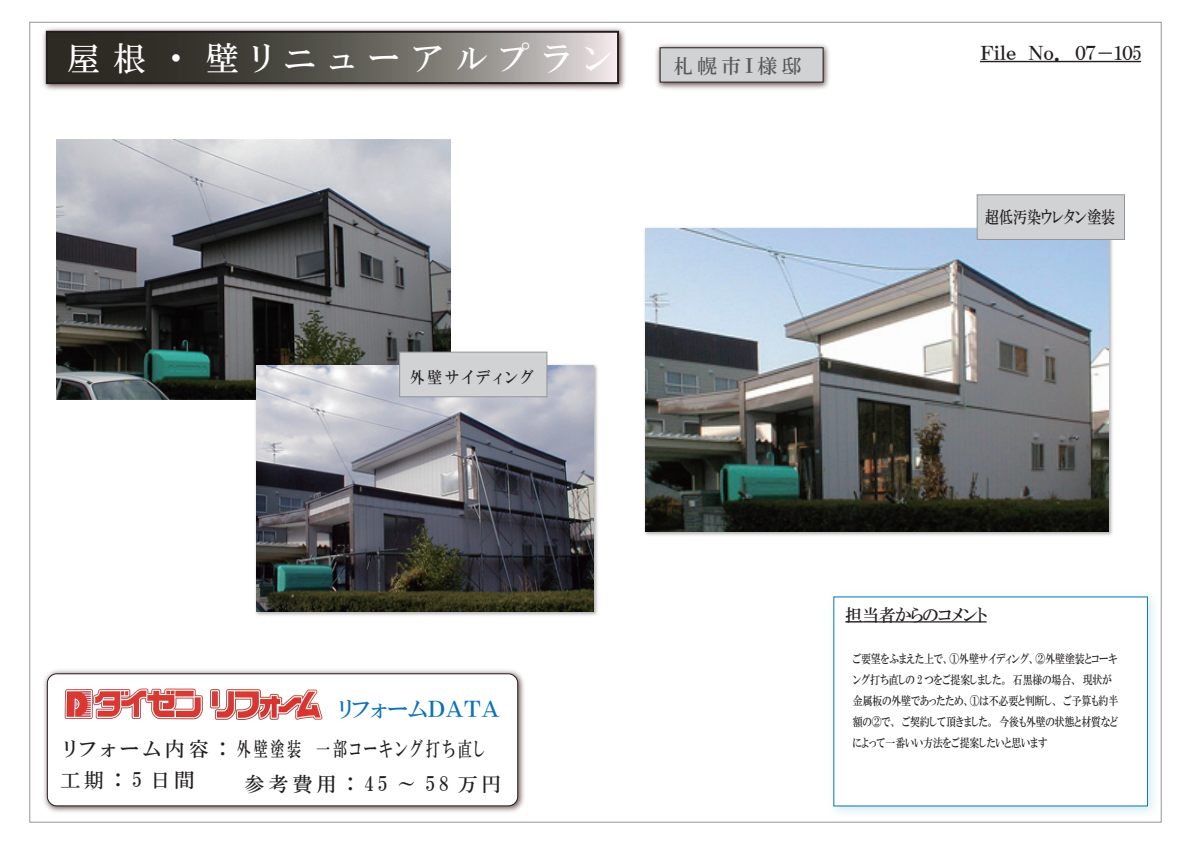
<style>
.page{position:relative;width:1191px;height:842px;background:#fff}
.page>*{position:absolute;margin:0;border:0;box-sizing:border-box;transform-origin:0 0}
.t1{font:33px "HGP Mincho B";letter-spacing:.4em;color:#fff}
.t2{font:21.9px "HGP Mincho B";color:#0b72ba}
.t3{font:20px/31px "HGP Mincho B";letter-spacing:.2em;color:#231f20}
.t4{font:20px "HGP Mincho B";letter-spacing:.2em;color:#57585a}
.t5{font:19px "HGP Mincho B";letter-spacing:-.025em;color:#231f20}
.t6{font:17.1px "HGP Mincho B";letter-spacing:-.025em;color:#231f20}
.t7{font:17px "HGP Mincho B";color:#231f20;scale:.82 1}
.t8{font:16.1px "HGP Mincho B";letter-spacing:.2em;color:#231f20;scale:.9 1}
.t9{font:12px/21px "HGP Mincho B";color:#231f20;scale:.82 1}
</style>
<div class="page">
<hr style="left:845px;top:621px;width:141px;height:1px;background:#231f20">
<img style="left:57px;top:139px;width:393px;height:260px">
<img style="left:43px;top:28px;width:582px;height:62px">
<svg style="left:49px;top:34px;width:567px;height:47px;background:#686560"></svg>
<div style="left:46px;top:31px;width:573px;height:53px;border:2px solid #231f20"></div>
<img style="left:656px;top:44px;width:173px;height:45px">
<div style="left:660px;top:48px;width:163px;height:34px;background:#d1d2d4"></div>
<img style="left:44px;top:670px;width:480px;height:142px">
<div style="left:47px;top:674px;width:471px;height:132px;background:#fff;border-radius:10px"></div>
<div style="left:47px;top:673px;width:471px;height:133px;border:1px solid #231f20;border-radius:10px"></div>
<img style="left:64px;top:689px;width:258px;height:30px">
<hr style="left:980px;top:61px;width:161px;height:1px;background:#231f20">
<img style="left:644px;top:227px;width:469px;height:309px">
<img style="left:645px;top:229px;width:464px;height:303px">
<img style="left:254px;top:361px;width:344px;height:255px">
<img style="left:257px;top:365px;width:336px;height:246px">
<div style="left:976px;top:194px;width:149px;height:46px;background:#d1d2d4;border:1px solid #939598"></div>
<div style="left:399px;top:352px;width:148px;height:45px;background:#d1d2d4;border:1px solid #939598"></div>
<h1 class="t1" style="left:67px;top:41px;width:547px">屋根 ・ 壁リニューアルプラン</h1>
<h3 class="t4" style="left:673px;top:55px;width:130px">札幌市Ｉ様邸</h3>
<h3 class="t8" style="left:410px;top:369px;width:139px">外壁サイディング</h3>
<h3 class="t5" style="left:980px;top:44px;width:163px">Ｆｉｌｅ　Ｎｏ．０７－１０5</h3>
<h3 class="t7" style="left:985px;top:208px;width:160px">超低汚染ウレタン塗装</h3>
<h2 class="t2" style="left:339px;top:698px;width:162px">リフォームＤＡＴＡ</h2>
<h3 class="t3" style="left:60px;top:733px;width:426px">リフォーム内容：外壁塗装　一部コーキング打ち直し工期：5日間</h3>
<h3 class="t3" style="left:244px;top:768px;width:259px">参考費用： 45 ～ 58 万円</h3>
<h3 class="t6" style="left:845px;top:606px;width:143px">担当者からのコメント</h3>
<p class="t9" style="left:853px;top:648px;width:325px">ご要望をふまえた上で、①外壁サイディング、②外壁塗装とコーキング打ち直しの 2 つをご提案しました。石黒様の場合、現状が金属板の外壁であったため、①は不必要と判断し、ご予算も約半額の②で、ご契約して頂きました。今後も外壁の状態と材質などによって一番いい方法をご提案したいと思います</p>
</div>
